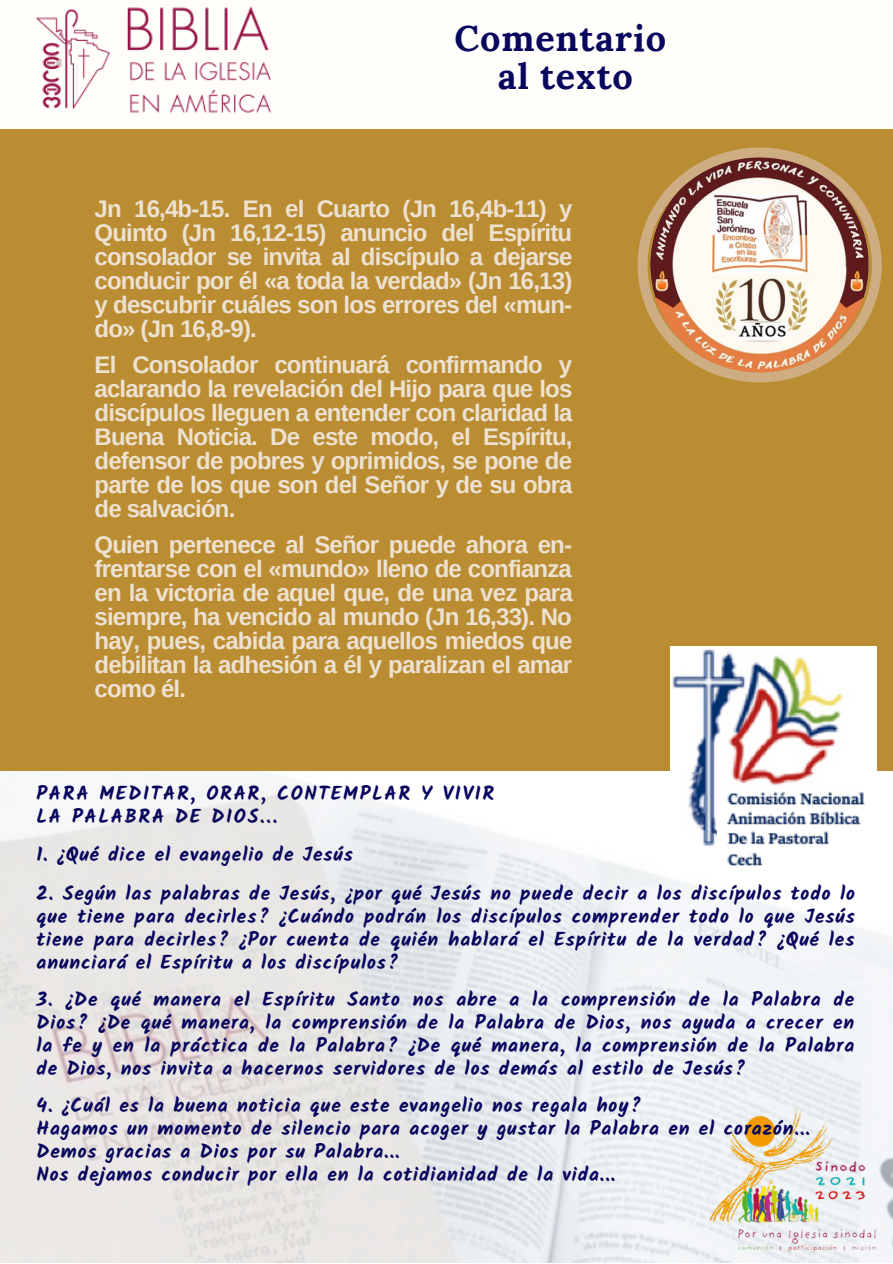
<style>
.page{position:relative;width:893px;height:1264px;background:#fff}
.page>*{position:absolute;margin:0;border:0;box-sizing:border-box;transform-origin:0 0}
.t1{font:700 36px "Lora";letter-spacing:.025em;color:#08065d}
.t2{font:700 24px/24px "Arimo";letter-spacing:-.035em;color:#ede1d1;text-align:justify}
.t3{font:700 19.5px/23px "Kalam";letter-spacing:.045em;color:#08065d;text-align:justify}
.t4{font:700 19.5px "Kalam";letter-spacing:.085em;color:#08065d}
</style>
<div class="page">
<div style="left:0;top:0;width:892px;height:1262px;background:#fffefa"></div>
<img style="left:0;top:770px;width:892px;height:492px">
<div style="left:0;top:129px;width:892px;height:641px;background:#bb8d32"></div>
<img style="left:36px;top:6px;width:236px;height:107px">
<img style="left:670px;top:646px;width:206px;height:222px">
<img style="left:717px;top:783px;width:159px;height:84px">
<img style="left:709px;top:1100px;width:183px;height:161px">
<svg style="left:637px;top:147px;width:244px;height:235px"></svg>
<p class="t1" style="left:454px;top:15px;width:213px">Comentario</p>
<p class="t1" style="left:498px;top:53px;width:136px">al texto</p>
<p class="t2" style="left:94px;top:196px;width:479px">Jn 16,4b-15. En el Cuarto (Jn 16,4b-11) y Quinto (Jn 16,12-15) anuncio del Espíritu consolador se invita al discípulo a dejarse conducir por él «a toda la verdad» (Jn 16,13) y descubrir cuáles son los errores del «mun&shy;do» (Jn 16,8-9).</p>
<p class="t2" style="left:94px;top:352px;width:479px">El Consolador continuará confirmando y aclarando la revelación del Hijo para que los discípulos lleguen a entender con claridad la Buena Noticia. De este modo, el Espíritu, defensor de pobres y oprimidos, se pone de parte de los que son del Señor y de su obra de salvación.</p>
<p class="t2" style="left:94px;top:532px;width:480px">Quien pertenece al Señor puede ahora en&shy;frentarse con el «mundo» lleno de confianza en la victoria de aquel que, de una vez para siempre, ha vencido al mundo (Jn 16,33). No hay, pues, cabida para aquellos miedos que debilitan la adhesión a él y paralizan el amar como él.</p>
<p class="t4" style="left:37px;top:781px;width:459px">PARA MEDITAR, ORAR, CONTEMPLAR Y VIVIR</p>
<p class="t4" style="left:37px;top:804px;width:242px">LA PALABRA DE DIOS...</p>
<p class="t3" style="left:37px;top:843px;width:318px">1. ¿Qué dice el evangelio de Jesús</p>
<p class="t3" style="left:37px;top:882px;width:819px">2. Según las palabras de Jesús, ¿por qué Jesús no puede decir a los discípulos todo lo que tiene para decirles? ¿Cuándo podrán los discípulos comprender todo lo que Jesús tiene para decirles? ¿Por cuenta de quién hablará el Espíritu de la verdad? ¿Qué les anunciará el Espíritu a los discípulos?</p>
<p class="t3" style="left:37px;top:988px;width:819px">3. ¿De qué manera el Espíritu Santo nos abre a la comprensión de la Palabra de Dios? ¿De qué manera, la comprensión de la Palabra de Dios, nos ayuda a crecer en la fe y en la práctica de la Palabra? ¿De qué manera, la comprensión de la Palabra de Dios, nos invita a hacernos servidores de los demás al estilo de Jesús?</p>
<p class="t3" style="left:37px;top:1094px;width:606px">4. ¿Cuál es la buena noticia que este evangelio nos regala hoy?</p>
<p class="t3" style="left:37px;top:1117px;width:775px">Hagamos un momento de silencio para acoger y gustar la Palabra en el corazón...</p>
<p class="t3" style="left:37px;top:1140px;width:365px">Demos gracias a Dios por su Palabra...</p>
<p class="t3" style="left:37px;top:1163px;width:580px">Nos dejamos conducir por ella en la cotidianidad de la vida...</p>
</div>
